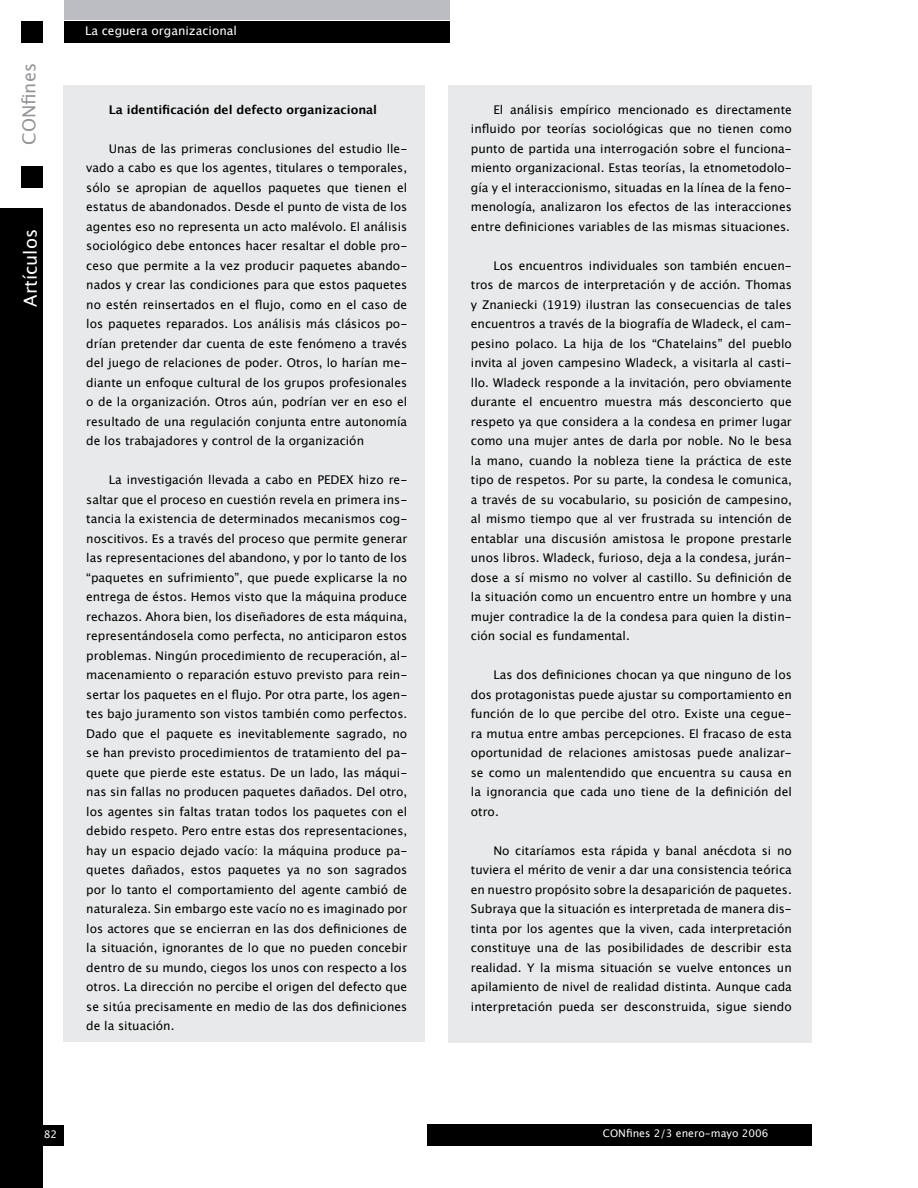
<style>
.page{position:relative;width:918px;height:1188px;background:#fff}
.page>*{position:absolute;margin:0;border:0;box-sizing:border-box;transform-origin:0 0}
.t1{font:18px "Lucida Grande";color:#fff}
.t2{font:18px "Lucida Grande";color:#939598}
.t3{font:12px/19.5px "Lucida Grande";color:#000;text-align:justify}
.t4{font:700 12px "Lucida Grande";color:#000}
.t5{font:12px "Lucida Grande";color:#fff}
.t6{font:10.5px "Lucida Grande";color:#fcfcfc}
</style>
<div class="page">
<div style="left:0;top:209px;width:43px;height:979px;background:#000"></div>
<div style="left:64px;top:21px;width:386px;height:21px;background:#000"></div>
<div style="left:64px;top:0;width:385px;height:19px;background:#bcbdc0"></div>
<div style="left:21px;top:21px;width:22px;height:21px;background:#000"></div>
<div style="left:21px;top:166px;width:22px;height:21px;background:#000"></div>
<div style="left:428px;top:1124px;width:384px;height:21px;background:#000"></div>
<div style="left:22px;top:1125px;width:42px;height:20px;background:#000"></div>
<div style="left:64px;top:85px;width:361px;height:956px;background:#e8e9ea"></div>
<div style="left:448px;top:85px;width:364px;height:958px;background:#e8e9ea"></div>
<h1 class="t2" style="left:19px;top:145px;width:83px;rotate:-90deg">CONfines</h1>
<h1 class="t1" style="left:20px;top:307px;width:79px;rotate:-90deg">Artículos</h1>
<p class="t5" style="left:85px;top:24px;width:153px">La ceguera organizacional</p>
<p class="t4" style="left:109px;top:103px;width:270px">La identificación del defecto organizacional</p>
<p class="t3" style="left:86px;top:139px;width:323px;text-indent:22px">Unas de las primeras conclusiones del estudio lle&shy;vado a cabo es que los agentes, titulares o temporales, sólo se apropian de aquellos paquetes que tienen el estatus de abandonados. Desde el punto de vista de los agentes eso no representa un acto malévolo. El análisis sociológico debe entonces hacer resaltar el doble pro&shy;ceso que permite a la vez producir paquetes abando&shy;nados y crear las condiciones para que estos paquetes no estén reinsertados en el flujo, como en el caso de los paquetes reparados. Los análisis más clásicos po&shy;drían pretender dar cuenta de este fenómeno a través del juego de relaciones de poder. Otros, lo harían me&shy;diante un enfoque cultural de los grupos profesionales o de la organización. Otros aún, podrían ver en eso el resultado de una regulación conjunta entre autonomía de los trabajadores y control de la organización</p>
<p class="t3" style="left:86px;top:471px;width:323px;text-indent:22px">La investigación llevada a cabo en PEDEX hizo re&shy;saltar que el proceso en cuestión revela en primera ins&shy;tancia la existencia de determinados mecanismos cog&shy;noscitivos. Es a través del proceso que permite generar las representaciones del abandono, y por lo tanto de los “paquetes en sufrimiento”, que puede explicarse la no entrega de éstos. Hemos visto que la máquina produce rechazos. Ahora bien, los diseñadores de esta máquina, representándosela como perfecta, no anticiparon estos problemas. Ningún procedimiento de recuperación, al&shy;macenamiento o reparación estuvo previsto para rein&shy;sertar los paquetes en el flujo. Por otra parte, los agen&shy;tes bajo juramento son vistos también como perfectos.<br>Dado que el paquete es inevitablemente sagrado, no se han previsto procedimientos de tratamiento del pa&shy;quete que pierde este estatus. De un lado, las máqui&shy;nas sin fallas no producen paquetes dañados. Del otro, los agentes sin faltas tratan todos los paquetes con el debido respeto. Pero entre estas dos representaciones, hay un espacio dejado vacío: la máquina produce pa&shy;quetes dañados, estos paquetes ya no son sagrados por lo tanto el comportamiento del agente cambió de naturaleza. Sin embargo este vacío no es imaginado por los actores que se encierran en las dos definiciones de la situación, ignorantes de lo que no pueden concebir dentro de su mundo, ciegos los unos con respecto a los otros. La dirección no percibe el origen del defecto que se sitúa precisamente en medio de las dos definiciones de la situación.</p>
<p class="t3" style="left:471px;top:100px;width:323px;text-indent:22px">El análisis empírico mencionado es directamente influido por teorías sociológicas que no tienen como punto de partida una interrogación sobre el funciona&shy;miento organizacional. Estas teorías, la etnometodolo&shy;gía y el interaccionismo, situadas en la línea de la feno&shy;menología, analizaron los efectos de las interacciones entre definiciones variables de las mismas situaciones.</p>
<p class="t3" style="left:471px;top:256px;width:323px;text-indent:22px">Los encuentros individuales son también encuen&shy;tros de marcos de interpretación y de acción. Thomas y Znaniecki (1919) ilustran las consecuencias de tales encuentros a través de la biografía de Wladeck, el cam&shy;pesino polaco. La hija de los “Chatelains” del pueblo invita al joven campesino Wladeck, a visitarla al casti&shy;llo. Wladeck responde a la invitación, pero obviamente durante el encuentro muestra más desconcierto que respeto ya que considera a la condesa en primer lugar como una mujer antes de darla por noble. No le besa la mano, cuando la nobleza tiene la práctica de este tipo de respetos. Por su parte, la condesa le comunica, a través de su vocabulario, su posición de campesino, al mismo tiempo que al ver frustrada su intención de entablar una discusión amistosa le propone prestarle unos libros. Wladeck, furioso, deja a la condesa, jurán&shy;dose a sí mismo no volver al castillo. Su definición de la situación como un encuentro entre un hombre y una mujer contradice la de la condesa para quien la distin&shy;ción social es fundamental.</p>
<p class="t3" style="left:471px;top:666px;width:323px;text-indent:22px">Las dos definiciones chocan ya que ninguno de los dos protagonistas puede ajustar su comportamiento en función de lo que percibe del otro. Existe una cegue&shy;ra mutua entre ambas percepciones. El fracaso de esta oportunidad de relaciones amistosas puede analizar&shy;se como un malentendido que encuentra su causa en la ignorancia que cada uno tiene de la definición del otro.</p>
<p class="t3" style="left:471px;top:841px;width:323px;text-indent:22px">No citaríamos esta rápida y banal anécdota si no tuviera el mérito de venir a dar una consistencia teórica en nuestro propósito sobre la desaparición de paquetes.<br>Subraya que la situación es interpretada de manera dis&shy;tinta por los agentes que la viven, cada interpretación constituye una de las posibilidades de describir esta realidad. Y la misma situación se vuelve entonces un apilamiento de nivel de realidad distinta. Aunque cada interpretación pueda ser desconstruida, sigue siendo</p>
<p class="t6" style="left:44px;top:1128px;width:15px">82</p>
<p class="t6" style="left:603px;top:1127px;width:167px">CONfines 2/3 enero-mayo 2006</p>
</div>
